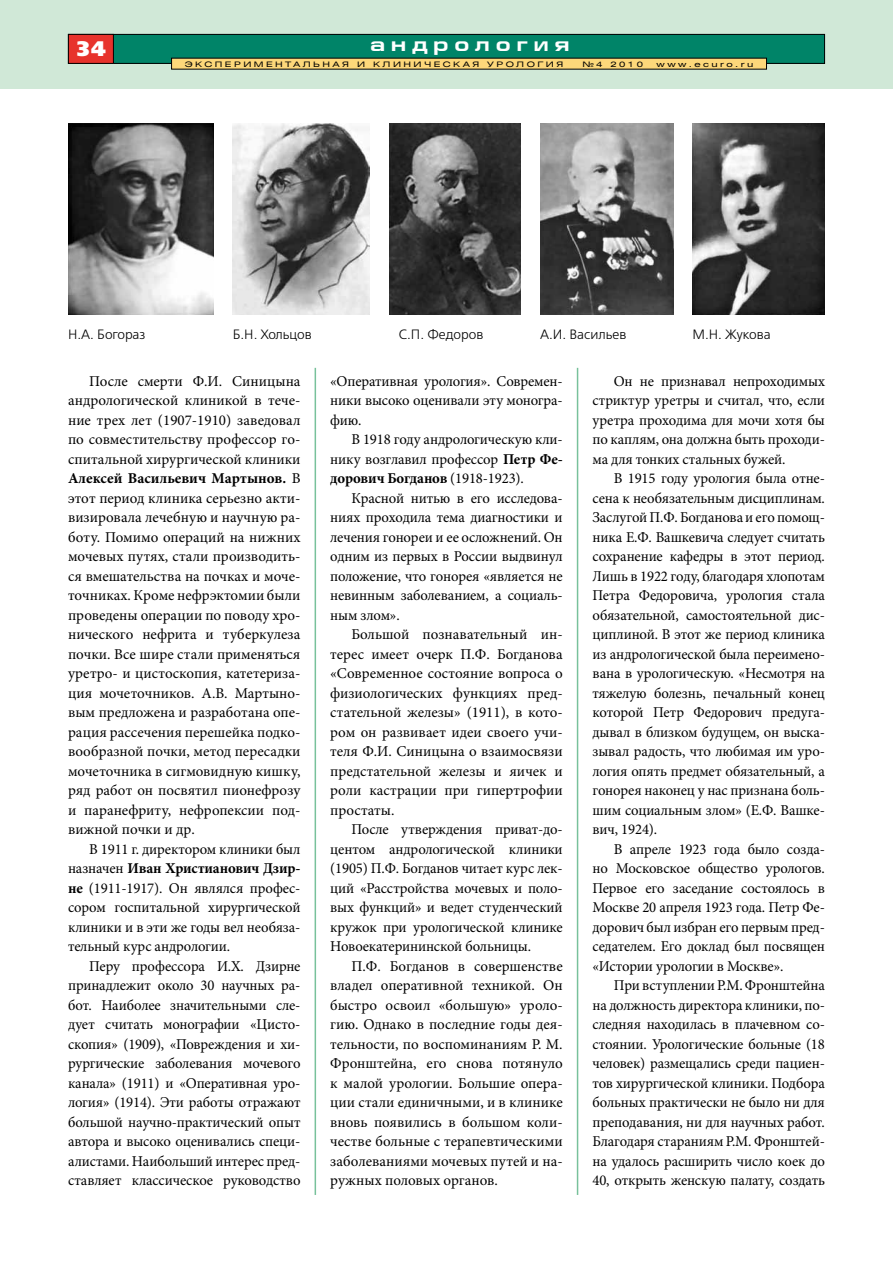
<style>
.page{position:relative;width:893px;height:1263px;background:#fff}
.page>*{position:absolute;margin:0;border:0;box-sizing:border-box;transform-origin:0 0}
.t1{font:21px "Free Set Black C";color:#fff}
.t2{font:700 19.5px "Europe Ext";letter-spacing:.3em;color:#fff}
.t3{font:15px/19.5px "Minion Pro";letter-spacing:-.01em;color:#000;text-align:justify}
.t4{font:13.5px "Free Set C";color:#000}
.t5{font:7.5px "Helios Ext";letter-spacing:.26em;color:#000;scale:1.25 1}
.s1{font-weight:700}
</style>
<div class="page">
<div style="left:0;top:0;width:893px;height:89px;background:#d0e8d7"></div>
<div style="left:68px;top:34px;width:757px;height:29px;background:#008468"></div>
<div style="left:68px;top:34px;width:757px;height:30px;border:1px solid #000"></div>
<div style="left:68px;top:34px;width:45px;height:29px;background:#e7332c"></div>
<div style="left:68px;top:34px;width:46px;height:30px;border:1px solid #000"></div>
<svg style="left:171px;top:58px;width:596px;height:12px;background:#d7b96a"></svg>
<hr style="left:315px;top:368px;width:1px;height:827px;background:#78c19b">
<hr style="left:577px;top:368px;width:1px;height:827px;background:#78c19b">
<img style="left:68px;top:123px;width:145px;height:192px">
<img style="left:233px;top:123px;width:137px;height:192px">
<img style="left:389px;top:123px;width:132px;height:192px">
<img style="left:540px;top:123px;width:133px;height:192px">
<img style="left:692px;top:123px;width:133px;height:192px">
<h1 class="t1" style="left:75px;top:37px;width:33px">34</h1>
<h2 class="t2" style="left:370px;top:33px;width:201px">андрология</h2>
<p class="t5" style="left:185px;top:59px;width:145px">ЭксперименТАЛЬН АЯ И</p>
<p class="t5" style="left:373px;top:59px;width:25px">КЛИНИ</p>
<p class="t5" style="left:424px;top:59px;width:16px">Ч ЕСК</p>
<p class="t5" style="left:463px;top:59px;width:82px">АЯ УР ОЛОГИ Я</p>
<p class="t5" style="left:582px;top:59px;width:50px">№4 2010</p>
<p class="t5" style="left:657px;top:59px;width:79px">www.ecuro.ru</p>
<p class="t4" style="left:68px;top:327px;width:79px">Н.А. Богораз</p>
<p class="t4" style="left:233px;top:327px;width:81px">Б.Н. Хольцов</p>
<p class="t4" style="left:399px;top:327px;width:86px">С.П. Федоров</p>
<p class="t4" style="left:540px;top:327px;width:88px">А.И. Васильев</p>
<p class="t4" style="left:692px;top:327px;width:80px">М.Н. Жукова</p>
<p class="t3" style="left:68px;top:371px;width:234px;text-indent:21px">После смерти Ф.И. Синицына андрологической клиникой в тече&shy;ние трех лет (1907-1910) заведовал по совместительству профессор го&shy;спитальной хирургической клиники <span class="s1">Алексей Васильевич Мартынов.</span> В этот период клиника серьезно акти&shy;визировала лечебную и научную ра&shy;боту. Помимо операций на нижних мочевых путях, стали производить&shy;ся вмешательства на почках и моче&shy;точниках. Кроме нефрэктомии были проведены операции по поводу хро&shy;нического нефрита и туберкулеза почки. Все шире стали применяться уретро- и цистоскопия, катетериза&shy;ция мочеточников. А.В. Мартыно&shy;вым предложена и разработана опе&shy;рация рассечения перешейка подко&shy;вообразной почки, метод пересадки мочеточника в сигмовидную кишку, ряд работ он посвятил пионефрозу и паранефриту, нефропексии под&shy;вижной почки и др.</p>
<p class="t3" style="left:68px;top:839px;width:234px;text-indent:21px">В 1911 г. директором клиники был назначен <span class="s1">Иван Христианович Дзир&shy;не</span> (1911-1917). Он являлся профес&shy;сором госпитальной хирургической клиники и в эти же годы вел необяза&shy;тельный курс андрологии.</p>
<p class="t3" style="left:68px;top:956px;width:234px;text-indent:21px">Перу профессора И.X. Дзирне принадлежит около 30 научных ра&shy;бот. Наиболее значительными сле&shy;дует считать монографии «Цисто&shy;скопия» (1909), «Повреждения и хи&shy;рургические заболевания мочевого канала» (1911) и «Оперативная уро&shy;логия» (1914). Эти работы отражают большой научно-практический опыт автора и высоко оценивались специ&shy;алистами. Наибольший интерес пред&shy;ставляет классическое руководство</p>
<p class="t3" style="left:330px;top:371px;width:234px">«Оперативная урология». Современ&shy;ники высоко оценивали эту моногра&shy;фию.</p>
<p class="t3" style="left:330px;top:430px;width:234px;text-indent:21px">В 1918 году андрологическую кли&shy;нику возглавил профессор <span class="s1">Петр Фе&shy;дорович Богданов</span> (1918-1923).</p>
<p class="t3" style="left:330px;top:488px;width:234px;text-indent:21px">Красной нитью в его исследова&shy;ниях проходила тема диагностики и лечения гонореи и ее осложнений. Он одним из первых в России выдвинул положение, что гонорея «является не невинным заболеванием, а социаль&shy;ным злом».</p>
<p class="t3" style="left:330px;top:625px;width:234px;text-indent:21px">Большой познавательный ин&shy;терес имеет очерк П.Ф. Богданова «Современное состояние вопроса о физиологических функциях пред&shy;стательной железы» (1911), в кото&shy;ром он развивает идеи своего учи&shy;теля Ф.И. Синицына о взаимосвязи предстательной железы и яичек и роли кастрации при гипертрофии простаты.</p>
<p class="t3" style="left:330px;top:820px;width:234px;text-indent:21px">После утверждения приват-до&shy;центом андрологической клиники (1905) П.Ф. Богданов читает курс лек&shy;ций «Расстройства мочевых и поло&shy;вых функций» и ведет студенческий кружок при урологической клинике Новоекатерининской больницы.</p>
<p class="t3" style="left:330px;top:956px;width:234px;text-indent:21px">П.Ф. Богданов в совершенстве владел оперативной техникой. Он быстро освоил «большую» уроло&shy;гию. Однако в последние годы дея&shy;тельности, по воспоминаниям Р. М.<br>Фронштейна, его снова потянуло к малой урологии. Большие опера&shy;ции стали единичными, и в клинике вновь появились в большом коли&shy;честве больные с терапевтическими заболеваниями мочевых путей и на&shy;ружных половых органов.</p>
<p class="t3" style="left:592px;top:371px;width:234px;text-indent:21px">Он не признавал непроходимых стриктур уретры и считал, что, если уретра проходима для мочи хотя бы по каплям, она должна быть проходи&shy;ма для тонких стальных бужей.</p>
<p class="t3" style="left:592px;top:469px;width:234px;text-indent:21px">В 1915 году урология была отне&shy;сена к необязательным дисциплинам.<br>Заслугой П.Ф. Богданова и его помощ&shy;ника Е.Ф. Вашкевича следует считать сохранение кафедры в этот период.<br>Лишь в 1922 году, благодаря хлопотам Петра Федоровича, урология стала обязательной, самостоятельной дис&shy;циплиной. В этот же период клиника из андрологической была переимено&shy;вана в урологическую. «Несмотря на тяжелую болезнь, печальный конец которой Петр Федорович предуга&shy;дывал в близком будущем, он выска&shy;зывал радость, что любимая им уро&shy;логия опять предмет обязательный, а гонорея наконец у нас признана боль&shy;шим социальным злом» (Е.Ф. Вашке&shy;вич, 1924).</p>
<p class="t3" style="left:592px;top:839px;width:234px;text-indent:21px">В апреле 1923 года было созда&shy;но Московское общество урологов.<br>Первое его заседание состоялось в Москве 20 апреля 1923 года. Петр Фе&shy;дорович был избран его первым пред&shy;седателем. Его доклад был посвящен «Истории урологии в Москве».</p>
<p class="t3" style="left:592px;top:976px;width:234px;text-indent:21px">При вступлении Р.М. Фронштейна на должность директора клиники, по&shy;следняя находилась в плачевном со&shy;стоянии. Урологические больные (18 человек) размещались среди пациен&shy;тов хирургической клиники. Подбора больных практически не было ни для преподавания, ни для научных работ.<br>Благодаря стараниям Р.М. Фронштей&shy;на удалось расширить число коек до 40, открыть женскую палату, создать</p>
</div>
